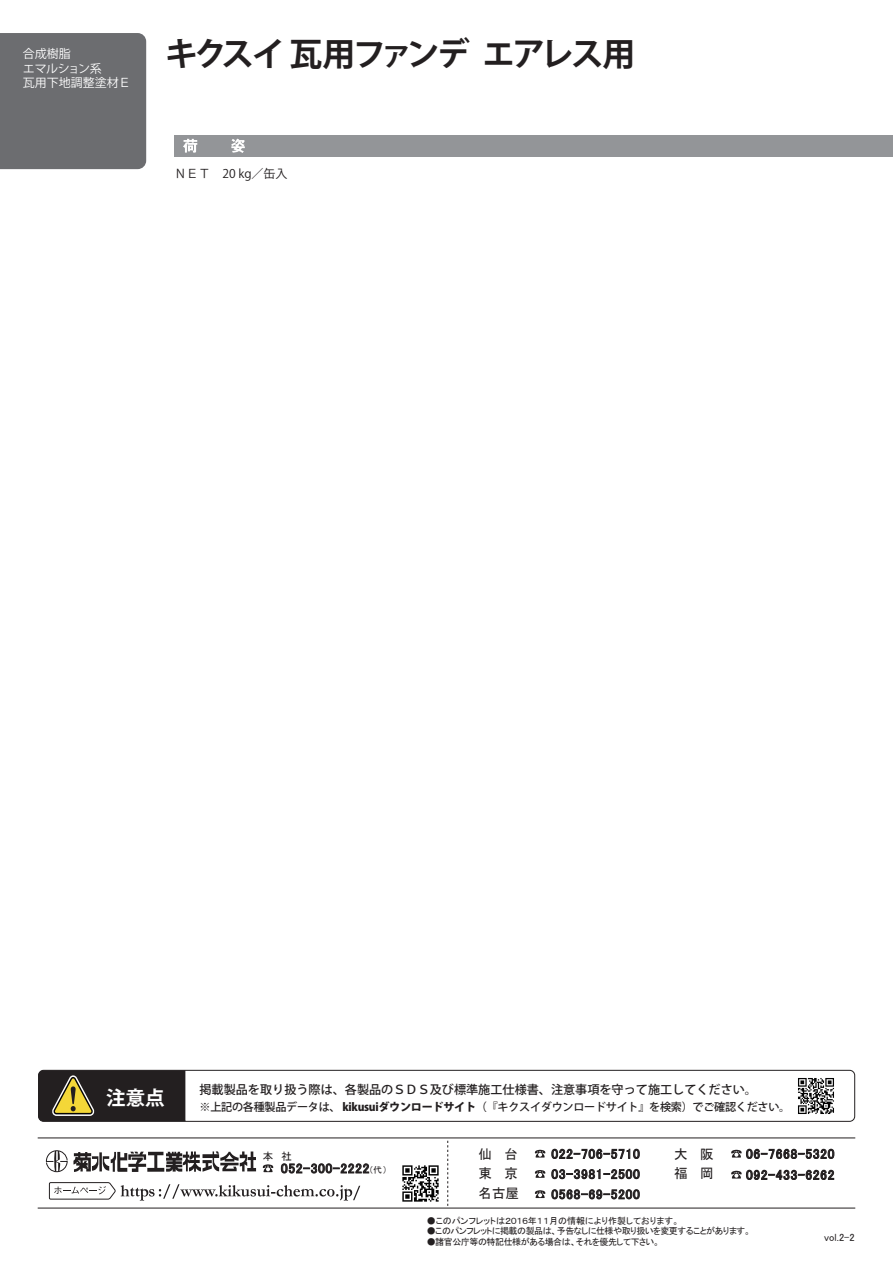
<style>
.page{position:relative;width:893px;height:1263px;background:#fff}
.page>*{position:absolute;margin:0;border:0;box-sizing:border-box;transform-origin:0 0}
.t1{font:700 33px "Koz Go Pro";letter-spacing:-.085em;color:#231f20}
.t2{font:700 19.35px "Koz Go Pro";color:#fff}
.t3{font:13.5px/20.2px "MS P Gothic";letter-spacing:.05em;color:#231f20}
.t4{font:500 12.15px "Koz Go Pro";color:#231f20}
.t5{font:12px/14.4px "Koz Go Pro";color:#fff}
.t6{font:12px "Koz Go Pro";color:#231f20}
.t7{font:500 11.1px "Koz Go Pro";letter-spacing:-.025em;color:#231f20}
.t8{font:10.5px "MS P Gothic";color:#231f20}
.t9{font:9px "MS P Gothic";letter-spacing:-.05em;color:#231f20}
.t10{font:9px "MS P Gothic";color:#231f20}
.s1{font-weight:800}
.s2{font-size:9px}
</style>
<div class="page">
<div style="left:174px;top:135px;width:719px;height:21px;background:#939598"></div>
<svg style="left:183px;top:139px;width:14px;height:14px"></svg>
<svg style="left:231px;top:139px;width:14px;height:14px"></svg>
<div style="left:0;top:33px;width:146px;height:136px;background:#6c6d70"></div>
<svg style="left:46px;top:1150px;width:210px;height:22px"></svg>
<svg style="left:263px;top:1164px;width:10px;height:8px"></svg>
<svg style="left:281px;top:1163px;width:88px;height:10px"></svg>
<hr style="left:38px;top:1138px;width:817px;height:1px;background:#231f20">
<hr style="left:38px;top:1208px;width:817px;height:1px;background:#231f20">
<svg style="left:447px;top:1141px;width:1px;height:65px"></svg>
<svg style="left:535px;top:1150px;width:10px;height:7px"></svg>
<svg style="left:551px;top:1149px;width:89px;height:10px"></svg>
<svg style="left:535px;top:1170px;width:10px;height:8px"></svg>
<svg style="left:551px;top:1169px;width:89px;height:10px"></svg>
<svg style="left:535px;top:1190px;width:10px;height:8px"></svg>
<svg style="left:551px;top:1189px;width:89px;height:10px"></svg>
<svg style="left:731px;top:1149px;width:103px;height:10px"></svg>
<svg style="left:731px;top:1170px;width:103px;height:10px"></svg>
<svg style="left:49px;top:1182px;width:311px;height:18px"></svg>
<img style="left:402px;top:1165px;width:37px;height:37px">
<svg style="left:38px;top:1070px;width:147px;height:51px;background:#3b3527"></svg>
<div style="left:38px;top:1070px;width:817px;height:51px;border:1px solid #231f20;border-radius:5px"></div>
<img style="left:798px;top:1078px;width:36px;height:36px">
<p class="t5" style="left:23px;top:47px;width:110px">合成樹脂<br>エマルション系<br>瓦用下地調整塗材Ｅ</p>
<h1 class="t1" style="left:165px;top:33px;width:472px">キクスイ 瓦用ファンデ エアレス用</h1>
<p class="t6" style="left:174px;top:166px;width:115px">ＮＥＴ　20 kg／缶入</p>
<h2 class="t2" style="left:106px;top:1085px;width:60px">注意点</h2>
<p class="t4" style="left:199px;top:1082px;width:559px">掲載製品を取り扱う際は、各製品のＳＤＳ及び標準施工仕様書、注意事項を守って施工してください。</p>
<p class="t7" style="left:199px;top:1099px;width:592px">※上記の各種製品データは、 <span class="s1">kikusuiダウンロードサイト</span>（『キクスイダウンロードサイト』を検索）でご確認ください。</p>
<p class="t8" style="left:263px;top:1151px;width:31px">本　社</p>
<p class="t3" style="left:479px;top:1143px;width:41px">仙 台</p>
<p class="t3" style="left:551px;top:1143px;width:90px">022-706-5710</p>
<p class="t3" style="left:479px;top:1183px;width:42px">名古屋</p>
<p class="t3" style="left:281px;top:1158px;width:108px">052-300-2222<span class="s2">(代）</span></p>
<p class="t3" style="left:479px;top:1163px;width:41px">東 京</p>
<p class="t3" style="left:551px;top:1164px;width:90px">03-3981-2500<br>0568-69-5200</p>
<p class="t3" style="left:674px;top:1143px;width:41px">大 阪</p>
<p class="t3" style="left:746px;top:1143px;width:90px">06-7668-5320</p>
<p class="t3" style="left:674px;top:1163px;width:41px">福 岡</p>
<p class="t3" style="left:746px;top:1164px;width:90px">092-433-6262</p>
<p class="t10" style="left:427px;top:1216px;width:254px">●このパンフレットは２０１６年１１月の情報により作製しております。</p>
<p class="t9" style="left:427px;top:1226px;width:325px">●このパンフレットに掲載の製品は、予告なしに仕様や取り扱いを変更することがあります。</p>
<p class="t9" style="left:427px;top:1237px;width:234px">●諸官公庁等の特記仕様がある場合は、それを優先して下さい。</p>
<p class="t8" style="left:824px;top:1232px;width:32px">vol.2-2</p>
</div>
